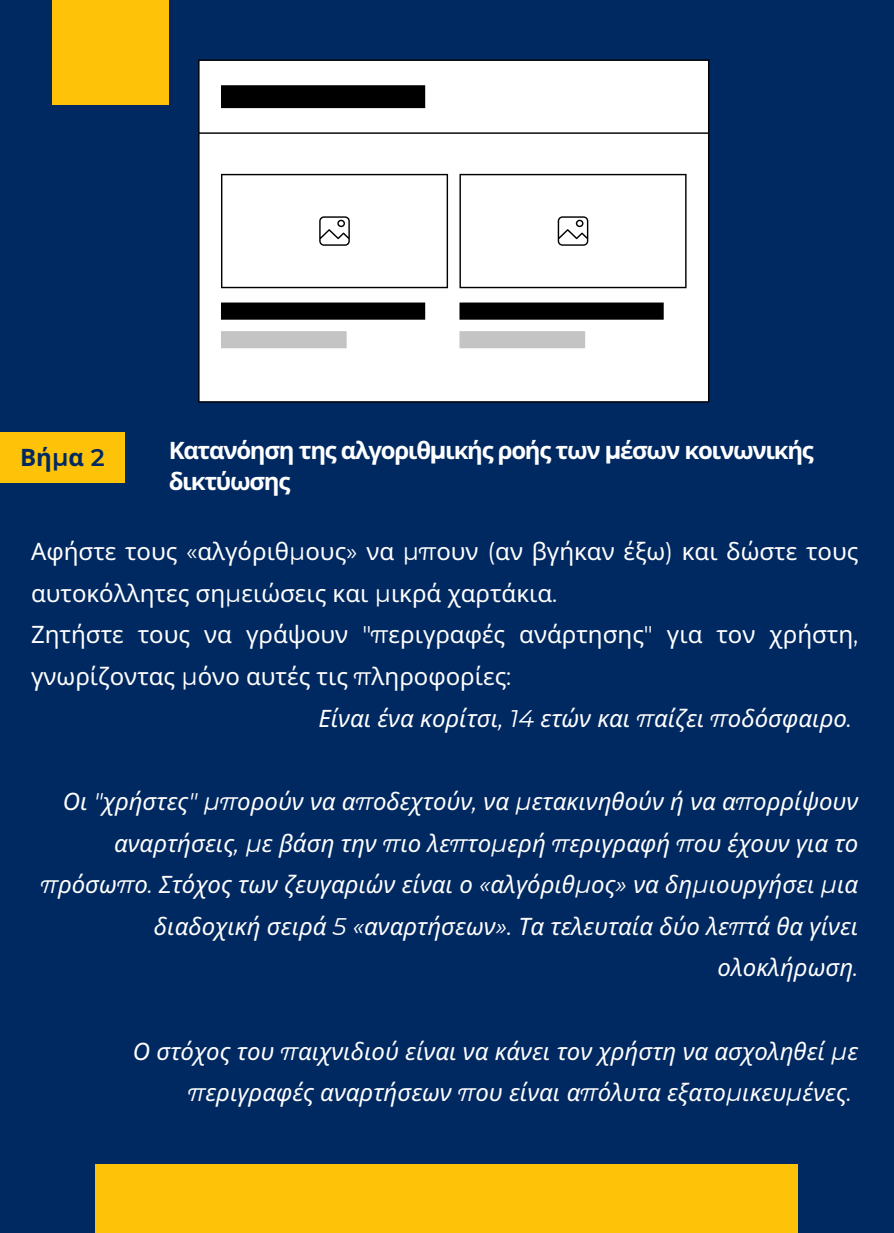
<style>
.page{position:relative;width:894px;height:1233px;background:#fff}
.page>*{position:absolute;margin:0;border:0;box-sizing:border-box;transform-origin:0 0}
.t1{font:italic 24px/41.5px "Noto Sans";color:#fff;text-align:right}
.t2{font:24px/41.5px "Noto Sans";color:#fff}
.t3{font:700 24px/31.5px "Noto Sans";letter-spacing:-.055em;color:#fff}
.t4{font:700 24px "Noto Sans";color:#002961}
.s1{font-family:"Montserrat";font-weight:600}
.s2{font-family:"Montserrat"}
</style>
<div class="page">
<div style="left:0;top:0;width:893px;height:1233px;background:#002961"></div>
<div style="left:95px;top:1164px;width:702px;height:69px;background:#fec209"></div>
<div style="left:52px;top:0;width:117px;height:104px;background:#fec209"></div>
<div style="left:0;top:432px;width:124px;height:51px;background:#fec209"></div>
<svg style="left:198px;top:60px;width:511px;height:343px;fill:#fff"></svg>
<p class="t4" style="left:20px;top:440px;width:86px">Βή<span class="s1">μ</span>α <span class="s1">2</span></p>
<p class="t3" style="left:169px;top:434px;width:646px">Κατανόηση της αλγοριθ<span class="s2">μ</span>ικής ροής των <span class="s2">μ</span>έσων κοινωνικής δικτύωσης</p>
<p class="t2" style="left:31px;top:530px;width:828px">Αφήστε τους <span class="s2">«</span>αλγόριθ<span class="s2">μ</span>ους<span class="s2">»</span> να <span class="s2">μπ</span>ουν <span class="s2">(</span>αν βγήκαν έξω<span class="s2">)</span> και δώστε τους αυτοκόλλητες ση<span class="s2">μ</span>ειώσεις και <span class="s2">μ</span>ικρά χαρτάκια<span class="s2">.</span></p>
<p class="t2" style="left:31px;top:613px;width:828px">Ζητήστε τους να γράψουν <span class="s2">"π</span>εριγραφές ανάρτησης<span class="s2">"</span> για τον χρήστη<span class="s2">, </span>γνωρίζοντας <span class="s2">μ</span>όνο αυτές τις <span class="s2">π</span>ληροφορίες<span class="s2">:</span></p>
<h1 class="t1" style="left:318px;top:697px;width:535px">Είναι ένα κορίτσι<span class="s2">, 14</span> ετών και <span class="s2">π</span>αίζει <span class="s2">π</span>οδόσφαιρο<span class="s2">.</span></h1>
<h1 class="t1" style="left:41px;top:780px;width:818px">Οι <span class="s2">"</span>χρήστες<span class="s2">" μπ</span>ορούν να α<span class="s2">π</span>οδεχτούν<span class="s2">,</span> να <span class="s2">μ</span>ετακινηθούν ή να α<span class="s2">π</span>ορρίψουν αναρτήσεις<span class="s2">, μ</span>ε βάση την <span class="s2">π</span>ιο λε<span class="s2">π</span>το<span class="s2">μ</span>ερή <span class="s2">π</span>εριγραφή <span class="s2">π</span>ου έχουν για το <span class="s2">π</span>ρόσω<span class="s2">π</span>ο<span class="s2">.</span> Στόχος των ζευγαριών είναι ο <span class="s2">«</span>αλγόριθ<span class="s2">μ</span>ος<span class="s2">»</span> να δη<span class="s2">μ</span>ιουργήσει <span class="s2">μ</span>ια διαδοχική σειρά <span class="s2">5 «</span>αναρτήσεων<span class="s2">».</span> Τα τελευταία δύο λε<span class="s2">π</span>τά θα γίνει ολοκλήρωση<span class="s2">.</span></h1>
<p class="t1" style="left:133px;top:1030px;width:726px">Ο στόχος του <span class="s2">π</span>αιχνιδιού είναι να κάνει τον χρήστη να ασχοληθεί <span class="s2">μ</span>ε <span class="s2">π</span>εριγραφές αναρτήσεων <span class="s2">π</span>ου είναι α<span class="s2">π</span>όλυτα εξατο<span class="s2">μ</span>ικευ<span class="s2">μ</span>ένες<span class="s2">.</span></p>
</div>
